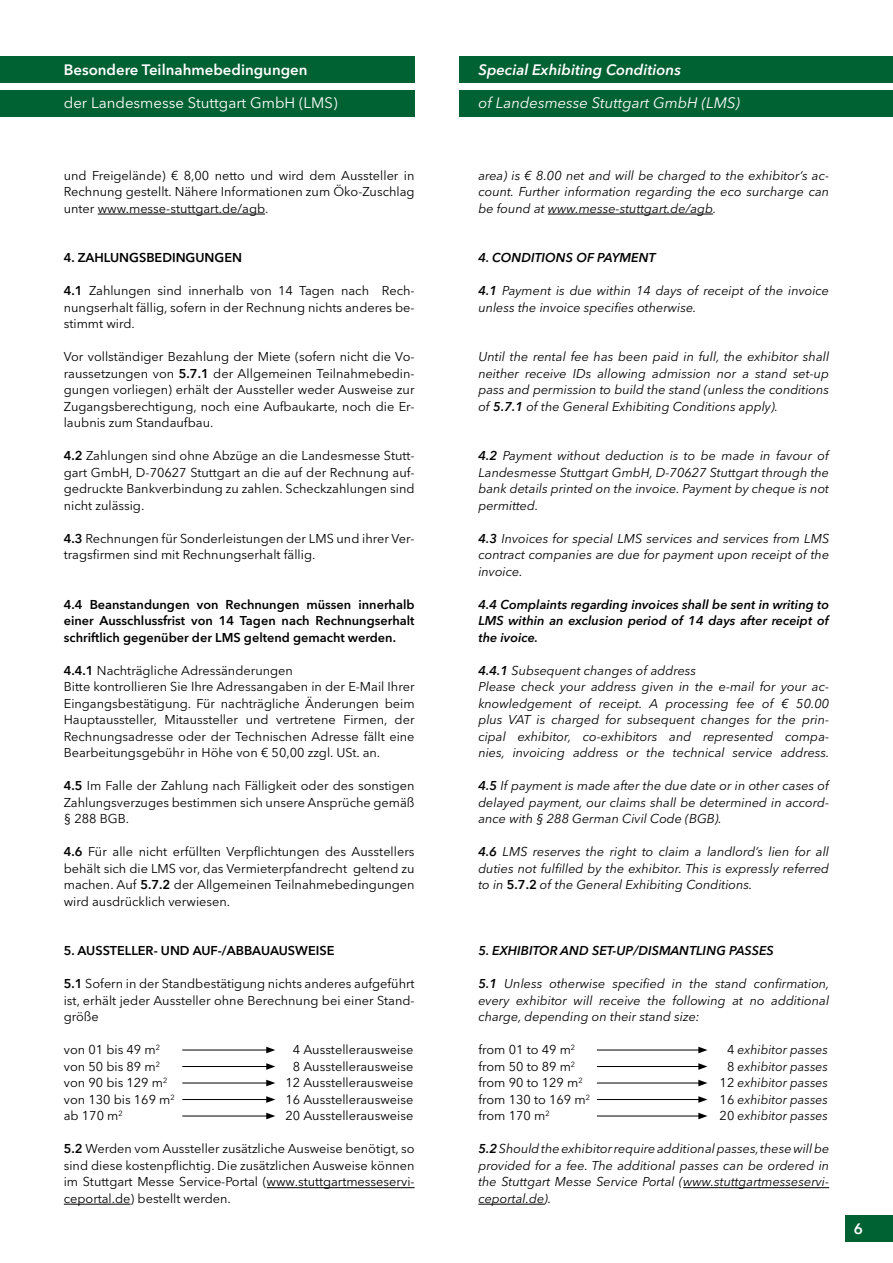
<style>
.page{position:relative;width:893px;height:1263px;background:#fff}
.page>*{position:absolute;margin:0;border:0;box-sizing:border-box;transform-origin:0 0}
.t1{font:15px "Avenir Next LT Pro";color:#fff}
.t2{font:italic 15px "Avenir Next LT Pro";color:#fff}
.t3{font:600 15px "Avenir Next LT Pro";color:#fff}
.t4{font:italic 600 15px "Avenir Next LT Pro";color:#fff}
.t5{font:12.75px/16.5px "Avenir Next LT Pro";color:#000;text-align:justify}
.t6{font:italic 12.75px/16.5px "Avenir Next LT Pro";color:#000;text-align:justify}
.t7{font:600 12.75px/16.5px "Avenir Next LT Pro";color:#000;text-align:justify}
.t8{font:italic 600 12.75px/16.5px "Avenir Next LT Pro";color:#000;text-align:justify}
.t9{font:italic 12.75px "Avenir Next LT Pro";color:#000;scale:.96 1}
.s1{font-weight:600}
.s2{font-weight:600;font-style:normal}
.s3{font-style:normal}
</style>
<div class="page">
<div style="left:0;top:56px;width:415px;height:27px;background:#006133"></div>
<div style="left:459px;top:56px;width:434px;height:27px;background:#006133"></div>
<div style="left:0;top:90px;width:415px;height:27px;background:#006133"></div>
<div style="left:459px;top:90px;width:434px;height:27px;background:#006133"></div>
<div style="left:845px;top:1215px;width:48px;height:27px;background:#006133"></div>
<hr style="left:98px;top:214px;width:167px;height:1px;background:#000">
<hr style="left:267px;top:1187px;width:148px;height:1px;background:#000">
<hr style="left:64px;top:1204px;width:67px;height:1px;background:#000">
<hr style="left:182px;top:1050px;width:87px;height:1px;background:#000">
<svg style="left:266px;top:1047px;width:9px;height:6px"></svg>
<hr style="left:182px;top:1066px;width:87px;height:1px;background:#000">
<svg style="left:266px;top:1063px;width:9px;height:7px"></svg>
<hr style="left:182px;top:1083px;width:87px;height:1px;background:#000">
<svg style="left:266px;top:1080px;width:9px;height:6px"></svg>
<hr style="left:182px;top:1099px;width:87px;height:1px;background:#000">
<svg style="left:266px;top:1096px;width:9px;height:7px"></svg>
<hr style="left:182px;top:1116px;width:87px;height:1px;background:#000">
<svg style="left:266px;top:1113px;width:9px;height:6px"></svg>
<hr style="left:548px;top:214px;width:165px;height:1px;background:#000">
<hr style="left:683px;top:1187px;width:146px;height:1px;background:#000">
<hr style="left:478px;top:1204px;width:66px;height:1px;background:#000">
<hr style="left:597px;top:1050px;width:104px;height:1px;background:#000">
<svg style="left:698px;top:1047px;width:9px;height:6px"></svg>
<hr style="left:597px;top:1066px;width:104px;height:1px;background:#000">
<svg style="left:698px;top:1063px;width:9px;height:7px"></svg>
<hr style="left:597px;top:1083px;width:104px;height:1px;background:#000">
<svg style="left:698px;top:1080px;width:9px;height:6px"></svg>
<hr style="left:597px;top:1099px;width:104px;height:1px;background:#000">
<svg style="left:698px;top:1096px;width:9px;height:7px"></svg>
<hr style="left:597px;top:1116px;width:104px;height:1px;background:#000">
<svg style="left:698px;top:1113px;width:9px;height:6px"></svg>
<p class="t3" style="left:64px;top:61px;width:245px">Besondere Teilnahmebedingungen</p>
<p class="t1" style="left:64px;top:94px;width:275px">der Landesmesse Stuttgart GmbH (LMS)</p>
<p class="t5" style="left:64px;top:167px;width:352px">und Freigelände) € 8,00 netto und wird dem Aussteller in Rechnung gestellt. Nähere Informationen zum Öko-Zuschlag unter www.messe-stuttgart.de/agb.</p>
<p class="t7" style="left:64px;top:249px;width:180px">4. ZAHLUNGSBEDINGUNGEN</p>
<p class="t5" style="left:64px;top:283px;width:352px"><span class="s1">4.1</span> Zahlungen sind innerhalb von 14 Tagen nach Rech&shy;nungserhalt fällig, sofern in der Rechnung nichts anderes be&shy;stimmt wird.</p>
<p class="t5" style="left:64px;top:349px;width:352px">Vor vollständiger Bezahlung der Miete (sofern nicht die Vo&shy;raussetzungen von <span class="s1">5.7.1</span> der Allgemeinen Teilnahmebedin&shy;gungen vorliegen) erhält der Aussteller weder Ausweise zur Zugangsberechtigung, noch eine Aufbaukarte, noch die Er&shy;laubnis zum Standaufbau.</p>
<p class="t5" style="left:64px;top:448px;width:352px"><span class="s1">4.2</span> Zahlungen sind ohne Abzüge an die Landesmesse Stutt&shy;gart GmbH, D-70627 Stuttgart an die auf der Rechnung auf&shy;gedruckte Bankverbindung zu zahlen. Scheckzahlungen sind nicht zulässig.</p>
<p class="t5" style="left:64px;top:530px;width:352px"><span class="s1">4.3</span> Rechnungen für Sonderleistungen der LMS und ihrer Ver&shy;tragsfirmen sind mit Rechnungserhalt fällig.</p>
<p class="t7" style="left:64px;top:596px;width:352px">4.4 Beanstandungen von Rechnungen müssen innerhalb einer Ausschlussfrist von 14 Tagen nach Rechnungserhalt schriftlich gegenüber der LMS geltend gemacht werden.</p>
<p class="t5" style="left:64px;top:662px;width:231px"><span class="s1">4.4.1</span> Nachträgliche Adressänderungen</p>
<p class="t5" style="left:64px;top:679px;width:352px">Bitte kontrollieren Sie Ihre Adressangaben in der E-Mail Ihrer Eingangsbestätigung. Für nachträgliche Änderungen beim Hauptaussteller, Mitaussteller und vertretene Firmen, der Rechnungsadresse oder der Technischen Adresse fällt eine Bearbeitungsgebühr in Höhe von € 50,00 zzgl. USt. an.</p>
<p class="t5" style="left:64px;top:778px;width:352px"><span class="s1">4.5</span> Im Falle der Zahlung nach Fälligkeit oder des sonstigen Zahlungsverzuges bestimmen sich unsere Ansprüche gemäß § 288 BGB.</p>
<p class="t5" style="left:64px;top:844px;width:352px"><span class="s1">4.6</span> Für alle nicht erfüllten Verpflichtungen des Ausstellers behält sich die LMS vor, das Vermieterpfandrecht geltend zu machen. Auf <span class="s1">5.7.2</span> der Allgemeinen Teilnahmebedingungen wird ausdrücklich verwiesen.</p>
<p class="t7" style="left:64px;top:942px;width:272px">5. AUSSTELLER- UND AUF-/ABBAUAUSWEISE</p>
<p class="t5" style="left:64px;top:976px;width:352px"><span class="s1">5.1</span> Sofern in der Standbestätigung nichts anderes aufgeführt ist, erhält jeder Aussteller ohne Berechnung bei einer Stand&shy;größe</p>
<p class="t5" style="left:64px;top:1042px;width:98px">von 01 bis 49 m<sup>2</sup></p>
<p class="t5" style="left:293px;top:1042px;width:122px">4 Ausstellerausweise</p>
<p class="t5" style="left:64px;top:1058px;width:98px">von 50 bis 89 m<sup>2</sup></p>
<p class="t5" style="left:293px;top:1058px;width:122px">8 Ausstellerausweise</p>
<p class="t5" style="left:64px;top:1075px;width:105px">von 90 bis 129 m<sup>2</sup></p>
<p class="t5" style="left:286px;top:1075px;width:129px">12 Ausstellerausweise</p>
<p class="t5" style="left:64px;top:1091px;width:113px">von 130 bis 169 m<sup>2</sup></p>
<p class="t5" style="left:286px;top:1091px;width:129px">16 Ausstellerausweise</p>
<p class="t5" style="left:64px;top:1108px;width:61px">ab 170 m<sup>2</sup></p>
<p class="t5" style="left:286px;top:1108px;width:129px">20 Ausstellerausweise</p>
<p class="t5" style="left:64px;top:1141px;width:352px"><span class="s1">5.2</span> Werden vom Aussteller zusätzliche Ausweise benötigt, so sind diese kostenpflichtig. Die zusätzlichen Ausweise können im Stuttgart Messe Service-Portal (www.stuttgartmesseservi&shy;ceportal.de) bestellt werden.</p>
<p class="t4" style="left:478px;top:61px;width:204px">Special Exhibiting Conditions</p>
<p class="t2" style="left:478px;top:94px;width:263px">of Landesmesse Stuttgart GmbH (LMS)</p>
<p class="t6" style="left:478px;top:167px;width:352px">area) is € 8.00 net and will be charged to the exhibitor’s ac&shy;count. Further information regarding the eco surcharge can be found at www.messe-stuttgart.de/agb.</p>
<p class="t8" style="left:478px;top:249px;width:179px">4. CONDITIONS OF PAYMENT</p>
<p class="t6" style="left:478px;top:283px;width:352px"><span class="s1">4.1</span> Payment is due within 14 days of receipt of the invoice unless the invoice specifies otherwise.</p>
<p class="t6" style="left:478px;top:349px;width:352px">Until the rental fee has been paid in full, the exhibitor shall neither receive IDs allowing admission nor a stand set-up pass and permission to build the stand (unless the conditions of <span class="s1">5.7.1</span> of the General Exhibiting Conditions apply).</p>
<p class="t6" style="left:478px;top:448px;width:352px"><span class="s1">4.2</span> Payment without deduction is to be made in favour of Landesmesse Stuttgart GmbH, D-70627 Stuttgart through the bank details printed on the invoice. Payment by cheque is not permitted.</p>
<p class="t6" style="left:478px;top:530px;width:352px"><span class="s1">4.3</span> Invoices for special LMS services and services from LMS contract companies are due for payment upon receipt of the invoice.</p>
<p class="t8" style="left:478px;top:596px;width:352px">4.4 Complaints regarding invoices shall be sent in writing to LMS within an exclusion period of 14 days after receipt of the ivoice.</p>
<p class="t6" style="left:478px;top:662px;width:219px"><span class="s1">4.4.1</span> Subsequent changes of address</p>
<p class="t6" style="left:478px;top:679px;width:353px">Please check your address given in the e-mail for your ac&shy;knowledgement of receipt. A processing fee of € 50.00 plus VAT is charged for subsequent changes for the prin&shy;cipal exhibitor, co-exhibitors and represented compa&shy;nies, invoicing address or the technical service address.</p>
<p class="t6" style="left:478px;top:778px;width:352px"><span class="s1">4.5</span> If payment is made after the due date or in other cases of delayed payment, our claims shall be determined in accord&shy;ance with § 288 German Civil Code (BGB).</p>
<p class="t6" style="left:478px;top:844px;width:352px"><span class="s1">4.6</span> LMS reserves the right to claim a landlord’s lien for all duties not fulfilled by the exhibitor. This is expressly referred to in <span class="s2">5.7.2</span> of the General Exhibiting Conditions.</p>
<p class="t8" style="left:478px;top:942px;width:297px">5. EXHIBITOR AND SET-UP/DISMANTLING PASSES</p>
<p class="t6" style="left:478px;top:976px;width:353px"><span class="s1">5.1</span> Unless otherwise specified in the stand confirmation, every exhibitor will receive the following at no additional charge, depending on their stand size:</p>
<p class="t5" style="left:478px;top:1042px;width:98px">from 01 to 49 m<sup>2</sup></p>
<p class="t9" style="left:727px;top:1042px;width:107px"><span class="s3">4</span> exhibitor passes</p>
<p class="t5" style="left:478px;top:1058px;width:98px">from 50 to 89 m<sup>2</sup></p>
<p class="t9" style="left:727px;top:1059px;width:107px"><span class="s3">8</span> exhibitor passes</p>
<p class="t5" style="left:478px;top:1075px;width:106px">from 90 to 129 m<sup>2</sup></p>
<p class="t9" style="left:720px;top:1075px;width:114px"><span class="s3">12</span> exhibitor passes</p>
<p class="t5" style="left:478px;top:1091px;width:113px">from 130 to 169 m<sup>2</sup></p>
<p class="t9" style="left:720px;top:1092px;width:114px"><span class="s3">16</span> exhibitor passes</p>
<p class="t5" style="left:478px;top:1108px;width:73px">from 170 m<sup>2</sup></p>
<p class="t9" style="left:720px;top:1108px;width:114px"><span class="s3">20</span> exhibitor passes</p>
<p class="t6" style="left:478px;top:1141px;width:352px"><span class="s1">5.2</span> Should the exhibitor require additional passes, these will be provided for a fee. The additional passes can be ordered in the Stuttgart Messe Service Portal (www.stuttgartmesseservi&shy;ceportal.de).</p>
<p class="t3" style="left:854px;top:1219px;width:11px">6</p>
</div>
